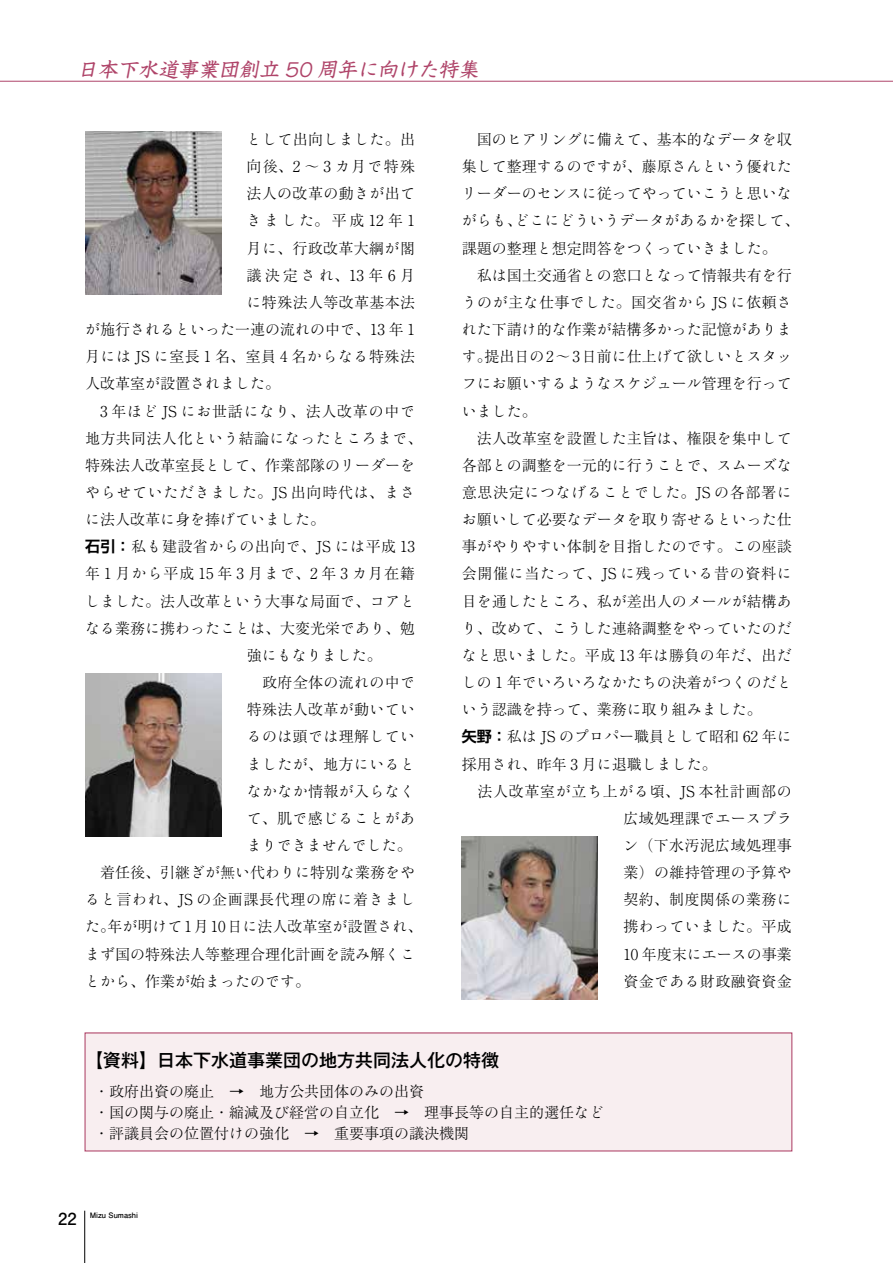
<style>
.page{position:relative;width:893px;height:1263px;background:#fff}
.page>*{position:absolute;margin:0;border:0;box-sizing:border-box;transform-origin:0 0}
.t1{font:italic 500 20.25px "Kyoka ICA Pro";color:#af4469}
.t2{font:500 18px "Gothic MB101 Pr 6 N";color:#000}
.t3{font:15px/27.2px "Ryumin Std Light KO";color:#000}
.t4{font:300 15px/27.2px "Ryumin Pr 6 N";color:#000;text-align:justify}
.t5{font:300 15px/27.2px "Ryumin Pr 6 N";letter-spacing:.02em;color:#000}
.t6{font:300 15px/27.2px "Ryumin Pr 6 N";letter-spacing:.035em;color:#000}
.t7{font:300 15px/27.2px "Ryumin Pr 6 N";letter-spacing:.03em;color:#000}
.t8{font:300 15px/27.2px "Ryumin Pr 6 N";letter-spacing:.025em;color:#000}
.t9{font:15px/27.2px "Ryumin Std Light KO";letter-spacing:.045em;color:#000}
.t10{font:15px "Ryumin Std Light KO";letter-spacing:.025em;color:#000}
.t11{font:700 7.5px "Futo Go B101 Pro";color:#000}
.s1{font-family:"Ryumin Pr 6 N";font-weight:300}
.s2{font-family:"Ryumin Std Light KO";font-weight:400}
.s3{font-family:"Shin Go Pr 6 N De";font-weight:700}
.s4{font-family:"Futo Go B101 Pr 6 N";font-size:16.5px}
</style>
<div class="page">
<hr style="left:0;top:81px;width:893px;height:1px;background:#af4469">
<hr style="left:84px;top:1211px;width:1px;height:52px;background:#000">
<img style="left:85px;top:132px;width:136px;height:163px">
<img style="left:85px;top:673px;width:136px;height:163px">
<img style="left:462px;top:836px;width:136px;height:163px">
<div style="left:85px;top:1033px;width:707px;height:118px;background:#f8eef0"></div>
<h1 class="t1" style="left:77px;top:54px;width:408px">日本下水道事業団創立 50 周年に向けた特集</h1>
<p class="t3" style="left:247px;top:124px;width:170px">として<span class="s1">出向</span>しました<span class="s1">。出</span></p>
<p class="t4" style="left:247px;top:152px;width:170px">向後、2 ～ 3 <span class="s2">カ</span>月<span class="s2">で</span>特殊法人<span class="s2">の</span>改革<span class="s2">の</span>動<span class="s2">きが</span>出<span class="s2">てきました</span>。平成 12 年 1月<span class="s2">に</span>、行政改革大綱<span class="s2">が</span>閣議決定<span class="s2">され</span>、13年6月<span class="s2">に</span>特殊法人等改革基本法</p>
<p class="t3" style="left:85px;top:315px;width:331px">が<span class="s1">施行</span>されるといった<span class="s1">一連</span>の<span class="s1">流</span>れの<span class="s1">中</span>で<span class="s1">、13 年 1</span></p>
<p class="t6" style="left:85px;top:342px;width:332px">月<span class="s2">には</span> JS <span class="s2">に</span>室長 1 名、室員 4 名<span class="s2">からなる</span>特殊法人改革室<span class="s2">が</span>設置<span class="s2">されました</span>。<br>　3 年<span class="s2">ほど</span> JS <span class="s2">にお</span>世話<span class="s2">になり</span>、法人改革<span class="s2">の</span>中<span class="s2">で</span></p>
<p class="t10" style="left:85px;top:427px;width:339px"><span class="s1">地方共同法人化</span>という<span class="s1">結論</span>になったところまで<span class="s1">、</span></p>
<p class="t4" style="left:85px;top:451px;width:332px">特殊法人改革室長<span class="s2">として</span>、作業部隊<span class="s2">のリーダーを</span></p>
<p class="t9" style="left:85px;top:477px;width:331px">やらせていただきました<span class="s1">。JS 出向時代</span>は<span class="s1">、</span>まさに<span class="s1">法人改革</span>に<span class="s1">身</span>を<span class="s1">捧</span>げていました<span class="s1">。</span></p>
<p class="t7" style="left:85px;top:532px;width:332px"><span class="s3">石引：</span>私<span class="s2">も</span>建設省<span class="s2">からの</span>出向<span class="s2">で</span>、JS <span class="s2">には</span>平成 13年 1 月<span class="s2">から</span>平成 15 年 3 月<span class="s2">まで</span>、2 年 3 <span class="s2">カ</span>月在籍</p>
<p class="t3" style="left:85px;top:586px;width:331px">しました<span class="s1">。法人改革</span>という<span class="s1">大事</span>な<span class="s1">局面</span>で<span class="s1">、</span>コアと</p>
<p class="t3" style="left:85px;top:613px;width:331px">なる<span class="s1">業務</span>に<span class="s1">携</span>わったことは<span class="s1">、大変光栄</span>であり<span class="s1">、勉</span></p>
<p class="t3" style="left:247px;top:640px;width:136px"><span class="s1">強</span>にもなりました<span class="s1">。</span></p>
<p class="t8" style="left:247px;top:668px;width:170px">　政府全体<span class="s2">の</span>流<span class="s2">れの</span>中<span class="s2">で</span>特殊法人改革<span class="s2">が</span>動<span class="s2">いてい</span></p>
<p class="t3" style="left:247px;top:722px;width:170px;text-align:justify">るのは<span class="s1">頭</span>では<span class="s1">理解</span>していましたが<span class="s1">、地方</span>にいるとなかなか<span class="s1">情報</span>が<span class="s1">入</span>らなくて<span class="s1">、肌</span>で<span class="s1">感</span>じることがあまりできませんでした<span class="s1">。</span></p>
<p class="t4" style="left:85px;top:858px;width:339px;text-align:left">　着任後、引継<span class="s2">ぎが</span>無<span class="s2">い</span>代<span class="s2">わりに</span>特別<span class="s2">な</span>業務<span class="s2">をやると</span>言<span class="s2">われ</span>、JS <span class="s2">の</span>企画課長代理<span class="s2">の</span>席<span class="s2">に</span>着<span class="s2">きました</span>。年<span class="s2">が</span>明<span class="s2">けて</span>1月10日<span class="s2">に</span>法人改革室<span class="s2">が</span>設置<span class="s2">され</span>、<span class="s2">まず</span>国<span class="s2">の</span>特殊法人等整理合理化計画<span class="s2">を</span>読<span class="s2">み</span>解<span class="s2">くこ</span></p>
<p class="t3" style="left:85px;top:966px;width:226px">とから<span class="s1">、作業</span>が<span class="s1">始</span>まったのです<span class="s1">。</span></p>
<p class="t3" style="left:462px;top:124px;width:339px"><span class="s1">　国</span>のヒアリングに<span class="s1">備</span>えて<span class="s1">、基本的</span>なデータを<span class="s1">収集</span>して<span class="s1">整理</span>するのですが<span class="s1">、藤原</span>さんという<span class="s1">優</span>れたリーダーのセンスに<span class="s1">従</span>ってやっていこうと<span class="s1">思</span>いながらも<span class="s1">、</span>どこにどういうデータがあるかを<span class="s1">探</span>して<span class="s1">、課題</span>の<span class="s1">整理</span>と<span class="s1">想定問答</span>をつくっていきました<span class="s1">。</span></p>
<p class="t4" style="left:462px;top:261px;width:331px">　私<span class="s2">は</span>国土交通省<span class="s2">との</span>窓口<span class="s2">となって</span>情報共有<span class="s2">を</span>行</p>
<p class="t3" style="left:462px;top:287px;width:331px">うのが<span class="s1">主</span>な<span class="s1">仕事</span>でした<span class="s1">。国交省</span>から <span class="s1">JS</span> に<span class="s1">依頼</span>された<span class="s1">下請</span>け<span class="s1">的</span>な<span class="s1">作業</span>が<span class="s1">結構多</span>かった<span class="s1">記憶</span>がありま</p>
<p class="t4" style="left:462px;top:342px;width:331px"><span class="s2">す</span>。提出日<span class="s2">の</span>2～3日前<span class="s2">に</span>仕上<span class="s2">げて</span>欲<span class="s2">しいとスタッ</span></p>
<p class="t3" style="left:462px;top:369px;width:331px">フにお<span class="s1">願</span>いするようなスケジュール<span class="s1">管理</span>を<span class="s1">行</span>っていました<span class="s1">。</span></p>
<p class="t4" style="left:462px;top:424px;width:331px">　法人改革室<span class="s2">を</span>設置<span class="s2">した</span>主旨<span class="s2">は</span>、権限<span class="s2">を</span>集中<span class="s2">して</span></p>
<p class="t3" style="left:462px;top:450px;width:332px;text-align:justify"><span class="s1">各部</span>との<span class="s1">調整</span>を<span class="s1">一元的</span>に<span class="s1">行</span>うことで<span class="s1">、</span>スムーズな<span class="s1">意思決定</span>につなげることでした<span class="s1">。JS</span> の<span class="s1">各部署</span>にお<span class="s1">願</span>いして<span class="s1">必要</span>なデータを<span class="s1">取</span>り<span class="s1">寄</span>せるといった<span class="s1">仕事</span>がやりやすい<span class="s1">体制</span>を<span class="s1">目指</span>したのです<span class="s1">。</span>この<span class="s1">座談</span></p>
<p class="t4" style="left:462px;top:559px;width:331px">会開催<span class="s2">に</span>当<span class="s2">たって</span>、JS <span class="s2">に</span>残<span class="s2">っている</span>昔<span class="s2">の</span>資料<span class="s2">に</span></p>
<p class="t3" style="left:462px;top:586px;width:331px"><span class="s1">目</span>を<span class="s1">通</span>したところ<span class="s1">、私</span>が<span class="s1">差出人</span>のメールが<span class="s1">結構</span>あり<span class="s1">、改</span>めて<span class="s1">、</span>こうした<span class="s1">連絡調整</span>をやっていたのだ</p>
<p class="t4" style="left:462px;top:641px;width:331px"><span class="s2">なと</span>思<span class="s2">いました</span>。平成 13 年<span class="s2">は</span>勝負<span class="s2">の</span>年<span class="s2">だ</span>、出<span class="s2">だ</span></p>
<p class="t3" style="left:462px;top:667px;width:331px">しの <span class="s1">1 年</span>でいろいろなかたちの<span class="s1">決着</span>がつくのだという<span class="s1">認識</span>を<span class="s1">持</span>って<span class="s1">、業務</span>に<span class="s1">取</span>り<span class="s1">組</span>みました<span class="s1">。</span></p>
<p class="t5" style="left:462px;top:722px;width:332px"><span class="s3">矢野：</span>私<span class="s2">は</span> JS <span class="s2">のプロパー</span>職員<span class="s2">として</span>昭和 62 年<span class="s2">に</span>採用<span class="s2">され</span>、昨年 3 月<span class="s2">に</span>退職<span class="s2">しました</span>。<br>　法人改革室<span class="s2">が</span>立<span class="s2">ち</span>上<span class="s2">がる</span>頃、JS 本社計画部<span class="s2">の</span></p>
<p class="t3" style="left:623px;top:803px;width:170px"><span class="s1">広域処理課</span>でエースプラ</p>
<p class="t4" style="left:623px;top:831px;width:170px"><span class="s2">ン</span>（下水汚泥広域処理事業）<span class="s2">の</span>維持管理<span class="s2">の</span>予算<span class="s2">や</span>契約、制度関係<span class="s2">の</span>業務<span class="s2">に</span></p>
<p class="t10" style="left:623px;top:916px;width:170px"><span class="s1">携</span>わっていました<span class="s1">。平成</span></p>
<p class="t8" style="left:623px;top:939px;width:170px">10 年度末<span class="s2">にエースの</span>事業資金<span class="s2">である</span>財政融資資金</p>
<p class="t2" style="left:85px;top:1045px;width:416px">【資料】日本下水道事業団の地方共同法人化の特徴</p>
<p class="t4" style="left:94px;top:1080px;width:512px;line-height:21px;text-align:left">・政府出資<span class="s2">の</span>廃止　→　地方公共団体<span class="s2">のみの</span>出資<br>・国<span class="s2">の</span>関与<span class="s2">の</span>廃止・縮減及<span class="s2">び</span>経営<span class="s2">の</span>自立化　→　理事長等<span class="s2">の</span>自主的選任<span class="s2">など</span>・評議員会<span class="s2">の</span>位置付<span class="s2">けの</span>強化　→　重要事項<span class="s2">の</span>議決機関</p>
<p class="t11" style="left:58px;top:1209px;width:81px"><span class="s4">22</span> Mizu Sumashi</p>
</div>
